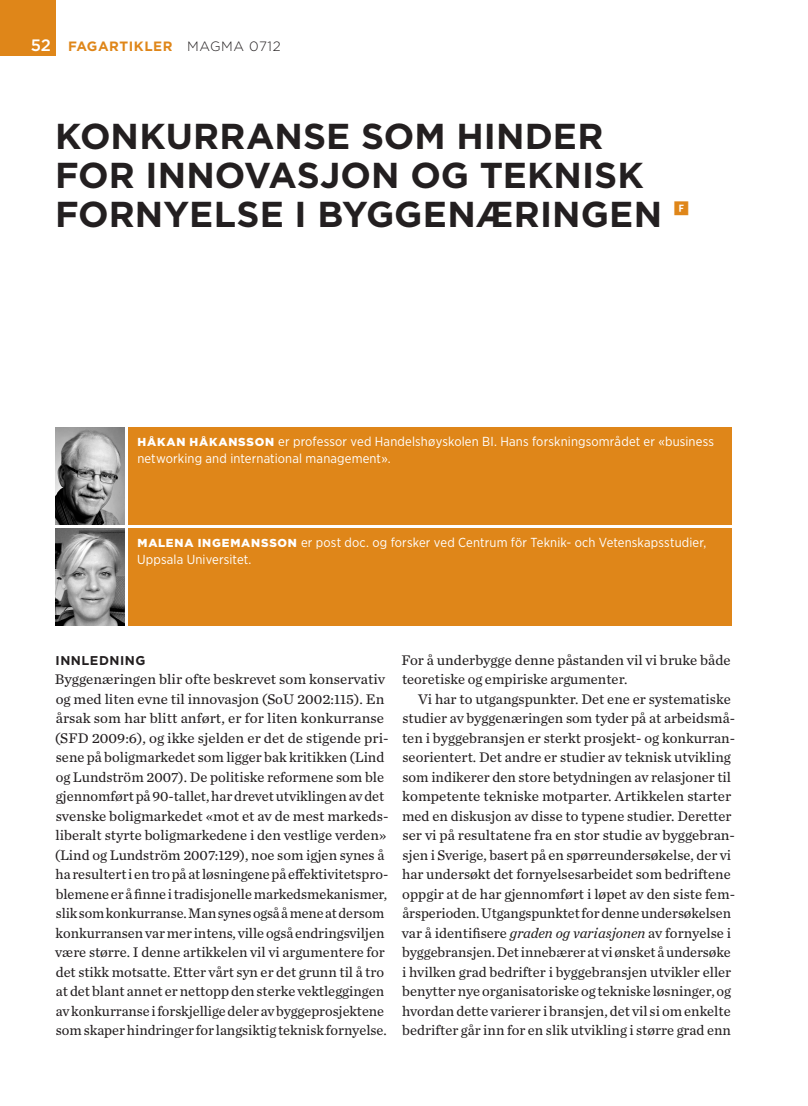
<style>
.page{position:relative;width:808px;height:1106px;background:#fff}
.page>*{position:absolute;margin:0;border:0;box-sizing:border-box;transform-origin:0 0}
.t1{font:700 36px/39px "Gotham";color:#231f20}
.t2{font:14.55px/19.5px "Chronicle Text G2";color:#231f20}
.t3{font:700 13.5px "Gotham";letter-spacing:.04em;color:#df8619}
.t4{font:13.05px/16.8px "Gotham Narrow";letter-spacing:.01em;color:#fff}
.t5{font:700 12.75px "Gotham";letter-spacing:.04em;color:#231f20}
.s1{font-weight:500;font-size:16.5px;color:#fff}
.s2{font-weight:300;color:#231f20}
.s3{font-family:"Gotham";font-weight:900;font-size:11.55px}
.s4{font-style:italic}
</style>
<div class="page">
<div style="left:0;top:0;width:55px;height:55px;background:#df8619"></div>
<img style="left:55px;top:427px;width:70px;height:98px">
<div style="left:128px;top:427px;width:603px;height:98px;background:#df8619"></div>
<img style="left:55px;top:528px;width:70px;height:97px">
<div style="left:128px;top:528px;width:603px;height:97px;background:#df8619"></div>
<p class="t3" style="left:31px;top:37px;width:251px"><span class="s1">52</span> FAGARTIKLER <span class="s2">MAGMA 0712</span></p>
<h1 class="t1" style="left:55px;top:117px;width:636px">KONKURRANSE SOM HINDER<br>FOR INNOVASJON OG TEKNISK<br>FORNYELSE I BYGGENÆRINGEN <sup>F</sup></h1>
<p class="t4" style="left:137px;top:433px;width:578px"><span class="s3">HÅKAN HÅKANSSON</span> er professor ved Handelshøyskolen BI. Hans forskningsområdet er «business networking and international management».</p>
<p class="t4" style="left:137px;top:534px;width:571px"><span class="s3">MALENA INGEMANSSON</span> er post doc. og forsker ved Centrum för Teknik- och Vetenskapsstudier,<br>Uppsala Universitet.</p>
<p class="t5" style="left:56px;top:651px;width:91px">INNLEDNING</p>
<p class="t2" style="left:55px;top:669px;width:335px">Byggenæringen blir ofte beskrevet som konservativ og med liten evne til innovasjon (SoU 2002:115). En årsak som har blitt anført, er for liten konkurranse (SFD 2009:6), og ikke sjelden er det de stigende pri&shy;sene på boligmarkedet som ligger bak kritikken (Lind og Lundström 2007). De politiske reformene som ble gjennomført på 90-tallet, har drevet utviklingen av det svenske boligmarkedet «mot et av de mest markeds&shy;liberalt styrte boligmarkedene i den vestlige verden» (Lind og Lundström 2007:129), noe som igjen synes å ha resultert i en tro på at løsningene på effektivitetspro&shy;blemene er å finne i tradisjonelle markedsmekanismer, slik som konkurranse. Man synes også å mene at dersom konkurransen var mer intens, ville også endringsviljen være større. I denne artikkelen vil vi argumentere for det stikk motsatte. Etter vårt syn er det grunn til å tro at det blant annet er nettopp den sterke vektleggingen av konkurranse i forskjellige deler av byggeprosjektene som skaper hindringer for langsiktig teknisk fornyelse.</p>
<p class="t2" style="left:402px;top:649px;width:331px">For å underbygge denne påstanden vil vi bruke både teoretiske og empiriske argumenter.</p>
<p class="t2" style="left:402px;top:688px;width:335px;text-indent:16px">Vi har to utgangspunkter. Det ene er systematiske studier av byggenæringen som tyder på at arbeidsmå&shy;ten i byggebransjen er sterkt prosjekt- og konkurran&shy;seorientert. Det andre er studier av teknisk utvikling som indikerer den store betydningen av relasjoner til kompetente tekniske motparter. Artikkelen starter med en diskusjon av disse to typene studier. Deretter ser vi på resultatene fra en stor studie av byggebran&shy;sjen i Sverige, basert på en spørreundersøkelse, der vi har undersøkt det fornyelsesarbeidet som bedriftene oppgir at de har gjennomført i løpet av den siste fem&shy;årsperioden. Utgangspunktet for denne undersøkelsen var å identifisere <span class="s4">graden og variasjonen</span> av fornyelse i byggebransjen. Det innebærer at vi ønsket å undersøke i hvilken grad bedrifter i byggebransjen utvikler eller benytter nye organisatoriske og tekniske løsninger, og hvordan dette varierer i bransjen, det vil si om enkelte bedrifter går inn for en slik utvikling i større grad enn</p>
</div>
